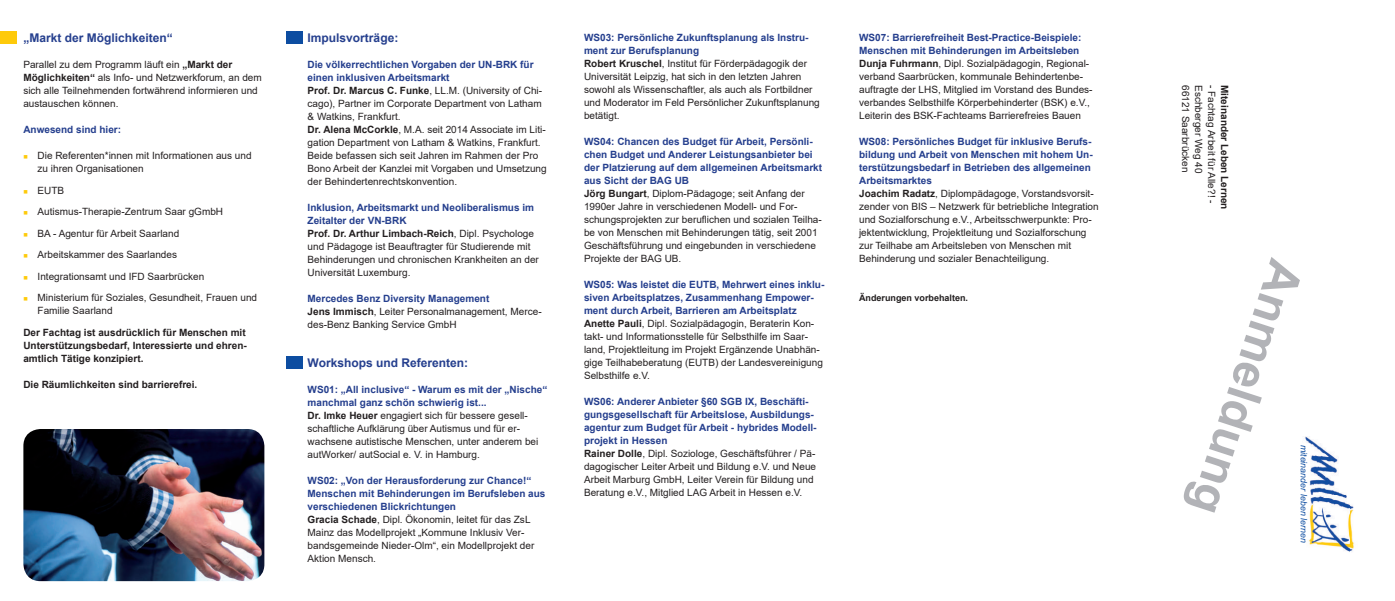
<style>
.page{position:relative;width:1395px;height:601px;background:#fff}
.page>*{position:absolute;margin:0;border:0;box-sizing:border-box;transform-origin:0 0}
.t1{font:700 48px "Arial";color:#b2b3b7}
.t2{font:700 12px "Arial";color:#253f8e}
.t3{font:10px/13px "Arial";color:#231f20}
.t4{font:700 10px/13px "Arial";color:#231f20;text-align:justify}
.t5{font:700 10px "Arial";color:#253f8e}
.t6{font:700 9px "Arial";color:#231f20}
.t7{font:italic 8.9px "Arial";color:#0d4da1}
.s1{font-weight:700}
.s2{font-weight:700;color:#253f8e}
</style>
<div class="page">
<div style="left:0;top:31px;width:17px;height:12px;background:#feca0a"></div>
<div style="left:286px;top:356px;width:16px;height:13px;background:#0d4da1"></div>
<img style="left:23px;top:429px;width:241px;height:152px">
<div style="left:286px;top:32px;width:16px;height:12px;background:#0d4da1"></div>
<img style="left:1305px;top:436px;width:49px;height:116px">
<p class="t2" style="left:23px;top:30px;width:151px">„Markt der Möglichkeiten“</p>
<p class="t3" style="left:23px;top:58px;width:240px">Parallel zu dem Programm läuft ein <span class="s1">„Markt der Möglichkeiten“</span> als Info- und Netzwerkforum, an dem sich alle Teilnehmenden fortwährend informieren und austauschen können.</p>
<p class="t5" style="left:23px;top:123px;width:99px">Anwesend sind hier:</p>
<p class="t3" style="left:38px;top:149px;width:215px">Die Referenten*innen mit Informationen aus und zu ihren Organisationen</p>
<p class="t3" style="left:38px;top:180px;width:221px;line-height:21.5px">EUTB<br>Autismus-Therapie-Zentrum Saar gGmbH<br>BA - Agentur für Arbeit Saarland<br>Arbeitskammer des Saarlandes<br>Integrationsamt und IFD Saarbrücken<br>Ministerium für Soziales, Gesundheit, Frauen und</p>
<p class="t3" style="left:38px;top:304px;width:77px">Familie Saarland</p>
<p class="t4" style="left:23px;top:326px;width:225px">Der Fachtag ist ausdrücklich für Menschen mit Unterstützungsbedarf, Interessierte und ehren&shy;amtlich Tätige konzipiert.</p>
<p class="t4" style="left:23px;top:378px;width:175px">Die Räumlichkeiten sind barrierefrei.</p>
<p class="t2" style="left:308px;top:30px;width:92px">Impulsvorträge:</p>
<p class="t3" style="left:308px;top:58px;width:241px"><span class="s2">Die völkerrechtlichen Vorgaben der UN-BRK für einen inklusiven Arbeitsmarkt<br></span><span class="s1">Prof. Dr. Marcus C. Funke</span>, LL.M. (University of Chi&shy;cago), Partner im Corporate Department von Latham &amp; Watkins, Frankfurt.<br><span class="s1">Dr. Alena McCorkle</span>, M.A. seit 2014 Associate im Liti&shy;gation Department von Latham &amp; Watkins, Frankfurt.<br>Beide befassen sich seit Jahren im Rahmen der Pro Bono Arbeit der Kanzlei mit Vorgaben und Umsetzung der Behindertenrechtskonvention.</p>
<p class="t3" style="left:308px;top:201px;width:233px"><span class="s2">Inklusion, Arbeitsmarkt und Neoliberalismus im Zeitalter der VN-BRK<br></span><span class="s1">Prof. Dr. Arthur Limbach-Reich</span>, Dipl. Psychologe und Pädagoge ist Beauftragter für Studierende mit Behinderungen und chronischen Krankheiten an der Universität Luxemburg.</p>
<p class="t3" style="left:308px;top:292px;width:235px"><span class="s2">Mercedes Benz Diversity Management<br></span><span class="s1">Jens Immisch</span>, Leiter Personalmanagement, Merce&shy;des-Benz Banking Service GmbH</p>
<p class="t2" style="left:308px;top:355px;width:162px">Workshops und Referenten:</p>
<p class="t3" style="left:308px;top:383px;width:241px"><span class="s2">WS01: „All inclusive“ - Warum es mit der „Nische“ manchmal ganz schön schwierig ist...<br></span><span class="s1">Dr. Imke Heuer</span> engagiert sich für bessere gesell&shy;schaftliche Aufklärung über Autismus und für er&shy;wachsene autistische Menschen, unter anderem bei autWorker/ autSocial e. V. in Hamburg.</p>
<p class="t3" style="left:308px;top:474px;width:239px"><span class="s2">WS02: „Von der Herausforderung zur Chance!“ Menschen mit Behinderungen im Berufsleben aus verschiedenen Blickrichtungen<br></span><span class="s1">Gracia Schade</span>, Dipl. Ökonomin, leitet für das ZsL Mainz das Modellprojekt „Kommune Inklusiv Ver&shy;bandsgemeinde Nieder-Olm“, ein Modellprojekt der Aktion Mensch.</p>
<p class="t3" style="left:584px;top:31px;width:237px"><span class="s2">WS03: Persönliche Zukunftsplanung als Instru&shy;ment zur Berufsplanung<br></span><span class="s1">Robert Kruschel</span>, Institut für Förderpädagogik der Universität Leipzig, hat sich in den letzten Jahren sowohl als Wissenschaftler, als auch als Fortbildner und Moderator im Feld Persönlicher Zukunftsplanung betätigt.</p>
<p class="t3" style="left:584px;top:135px;width:240px"><span class="s2">WS04: Chancen des Budget für Arbeit, Persönli&shy;chen Budget und Anderer Leistungsanbieter bei der Platzierung auf dem allgemeinen Arbeitsmarkt aus Sicht der BAG UB<br></span><span class="s1">Jörg Bungart</span>, Diplom-Pädagoge; seit Anfang der 1990er Jahre in verschiedenen Modell- und For&shy;schungsprojekten zur beruflichen und sozialen Teilha&shy;be von Menschen mit Behinderungen tätig, seit 2001<br>Geschäftsführung und eingebunden in verschiedene Projekte der BAG UB.</p>
<p class="t3" style="left:584px;top:278px;width:242px"><span class="s2">WS05: Was leistet die EUTB, Mehrwert eines inklu&shy;siven Arbeitsplatzes, Zusammenhang Empower&shy;ment durch Arbeit, Barrieren am Arbeitsplatz </span><span class="s1">Anette Pauli</span>, Dipl. Sozialpädagogin, Beraterin Kon&shy;takt- und Informationsstelle für Selbsthilfe im Saar&shy;land, Projektleitung im Projekt Ergänzende Unabhän&shy;gige Teilhabeberatung (EUTB) der Landesvereinigung Selbsthilfe e.V.</p>
<p class="t3" style="left:584px;top:395px;width:234px"><span class="s2">WS06: Anderer Anbieter §60 SGB IX, Beschäfti&shy;gungsgesellschaft für Arbeitslose, Ausbildungs&shy;agentur zum Budget für Arbeit - hybrides Modell&shy;projekt in Hessen<br></span><span class="s1">Rainer Dolle</span>, Dipl. Soziologe, Geschäftsführer / Pä&shy;dagogischer Leiter Arbeit und Bildung e.V. und Neue Arbeit Marburg GmbH, Leiter Verein für Bildung und Beratung e.V., Mitglied LAG Arbeit in Hessen e.V.</p>
<p class="t3" style="left:859px;top:31px;width:235px"><span class="s2">WS07: Barrierefreiheit Best-Practice-Beispiele:<br>Menschen mit Behinderungen im Arbeitsleben </span><span class="s1">Dunja Fuhrmann</span>, Dipl. Sozialpädagogin, Regional&shy;verband Saarbrücken, kommunale Behindertenbe&shy;auftragte der LHS, Mitglied im Vorstand des Bundes&shy;verbandes Selbsthilfe Körperbehinderter (BSK) e.V., Leiterin des BSK-Fachteams Barrierefreies Bauen</p>
<p class="t3" style="left:859px;top:135px;width:241px"><span class="s2">WS08: Persönliches Budget für inklusive Berufs&shy;bildung und Arbeit von Menschen mit hohem Un&shy;terstützungsbedarf in Betrieben des allgemeinen Arbeitsmarktes<br></span><span class="s1">Joachim Radatz</span>, Diplompädagoge, Vorstandsvorsit&shy;zender von BIS – Netzwerk für betriebliche Integration und Sozialforschung e.V., Arbeitsschwerpunkte: Pro&shy;jektentwicklung, Projektleitung und Sozialforschung zur Teilhabe am Arbeitsleben von Menschen mit Behinderung und sozialer Benachteiligung.</p>
<p class="t6" style="left:859px;top:291px;width:111px">Änderungen vorbehalten.</p>
<p class="t3" style="left:1192px;top:85px;width:89px;rotate:90deg">66121 Saarbrücken</p>
<p class="t3" style="left:1205px;top:85px;width:90px;rotate:90deg">Eschberger Weg 40</p>
<p class="t3" style="left:1218px;top:85px;width:120px;rotate:90deg">- Fachtag Arbeit für Alle?! -</p>
<p class="t4" style="left:1231px;top:85px;width:126px;rotate:90deg">Miteinander Leben Lernen</p>
<h1 class="t1" style="left:1319px;top:272px;width:265px;rotate:108deg">Anmeldung</h1>
<p class="t7" style="left:1309px;top:445px;width:100px;rotate:90deg">miteinander leben lernen</p>
</div>
